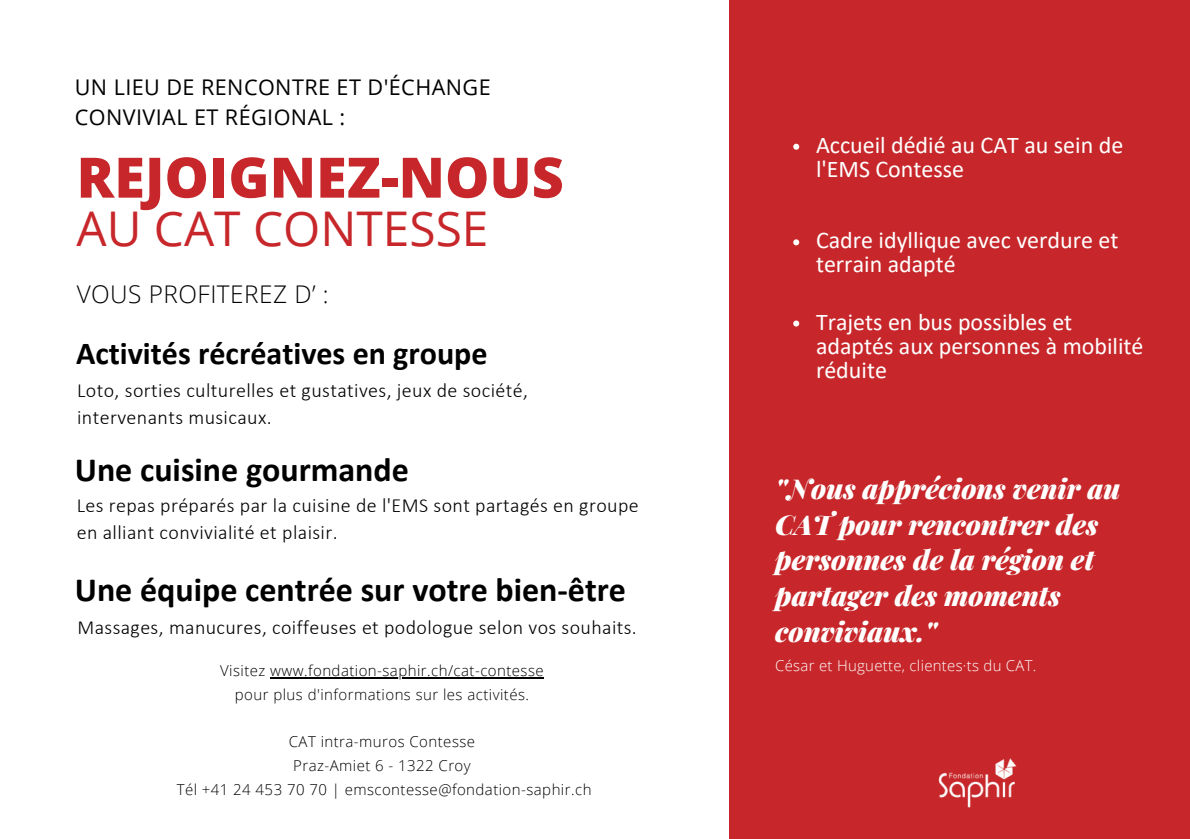
<style>
.page{position:relative;width:1190px;height:839px;background:#fff}
.page>*{position:absolute;margin:0;border:0;box-sizing:border-box;transform-origin:0 0}
.t1{font:800 55.8px "Open Sans";color:#c7272a}
.t2{font:47.8px "Open Sans";color:#c7272a}
.t3{font:700 34px "Calibri";color:#000}
.t4{font:700 32px "Calibri";color:#000}
.t5{font:italic 900 27.4px/35.8px "Playfair Display";color:#fff}
.t6{font:300 24.4px "Open Sans";letter-spacing:.02em;color:#000}
.t7{font:24px/24px "Calibri";color:#fff}
.t8{font:21.6px "Open Sans";letter-spacing:.02em;color:#000}
.t9{font:300 20px/27px "Calibri";letter-spacing:.02em;color:#000}
.t10{font:300 15px "Open Sans";letter-spacing:.03em;color:#000}
.t11{font:300 15px "Open Sans";letter-spacing:.02em;color:#fff}
</style>
<div class="page">
<div style="left:729px;top:0;width:461px;height:838px;background:#c7272a"></div>
<hr style="left:270px;top:677px;width:274px;height:1px;background:#000">
<svg style="left:793px;top:144px;width:6px;height:6px"></svg>
<svg style="left:793px;top:239px;width:6px;height:6px"></svg>
<svg style="left:793px;top:320px;width:6px;height:6px"></svg>
<img style="left:938px;top:758px;width:79px;height:50px">
<p class="t8" style="left:75px;top:72px;width:417px">UN LIEU DE RENCONTRE ET D'ÉCHANGE</p>
<h1 class="t8" style="left:75px;top:102px;width:272px">CONVIVIAL ET RÉGIONAL :</h1>
<p class="t1" style="left:77px;top:138px;width:489px">REJOIGNEZ-NOUS</p>
<h2 class="t2" style="left:77px;top:195px;width:413px">AU CAT CONTESSE</h2>
<h5 class="t6" style="left:77px;top:277px;width:253px">VOUS PROFITEREZ D’ :</h5>
<h3 class="t4" style="left:76px;top:339px;width:413px">Activités récréatives en groupe</h3>
<p class="t9" style="left:77px;top:378px;width:452px">Loto, sorties culturelles et gustatives, jeux de société, intervenants musicaux.</p>
<p class="t3" style="left:75px;top:455px;width:336px">Une cuisine gourmande</p>
<p class="t9" style="left:77px;top:493px;width:564px">Les repas préparés par la cuisine de l'EMS sont partagés en groupe</p>
<h3 class="t9" style="left:77px;top:520px;width:262px">en alliant convivialité et plaisir.</h3>
<h3 class="t3" style="left:75px;top:575px;width:553px">Une équipe centrée sur votre bien-être</h3>
<p class="t9" style="left:77px;top:615px;width:561px">Massages, manucures, coiffeuses et podologue selon vos souhaits.</p>
<p class="t10" style="left:220px;top:659px;width:325px">Visitez www.fondation-saphir.ch/cat-contesse</p>
<p class="t10" style="left:235px;top:683px;width:296px">pour plus d'informations sur les activités.</p>
<p class="t10" style="left:289px;top:731px;width:188px">CAT intra-muros Contesse</p>
<p class="t10" style="left:293px;top:754px;width:179px">Praz-Amiet 6 - 1322 Croy</p>
<p class="t10" style="left:177px;top:778px;width:416px">Tél +41 24 453 70 70 | emscontesse@fondation-saphir.ch</p>
<p class="t7" style="left:816px;top:135px;width:309px">Accueil dédié au CAT au sein de l'EMS Contesse</p>
<p class="t7" style="left:816px;top:230px;width:304px">Cadre idyllique avec verdure et terrain adapté</p>
<p class="t7" style="left:816px;top:311px;width:329px">Trajets en bus possibles et adaptés aux personnes à mobilité réduite</p>
<h4 class="t5" style="left:775px;top:469px;width:347px">"Nous apprécions venir au<br>CAT pour rencontrer des personnes de la région et partager des moments conviviaux."</h4>
<p class="t11" style="left:775px;top:654px;width:263px">César et Huguette, clientes·ts du CAT.</p>
</div>
